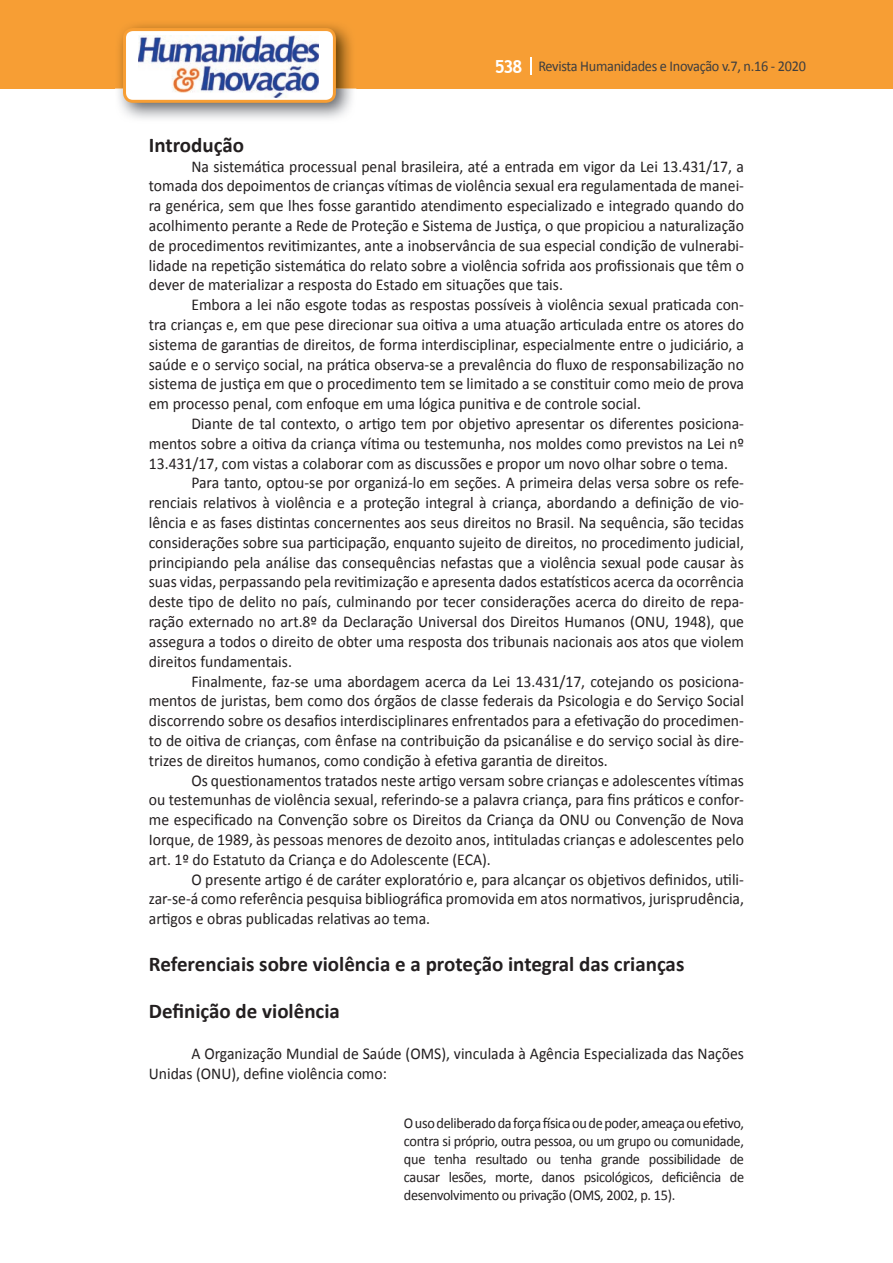
<style>
.page{position:relative;width:893px;height:1263px;background:#fff}
.page>*{position:absolute;margin:0;border:0;box-sizing:border-box;transform-origin:0 0}
.t1{font:700 21px "Calibri";color:#231f20}
.t2{font:16.5px/19.8px "Calibri";color:#231f20;text-align:justify;scale:.95 1}
.t3{font:15px/18px "Calibri";letter-spacing:-.02em;color:#231f20;text-align:justify;scale:.95 1}
.t4{font:15px "Calibri";letter-spacing:-.02em;color:#3e3e3f;scale:.95 1}
.s1{font-family:"Trebuchet MS";font-weight:700;font-size:18px;color:#fff}
</style>
<div class="page">
<div style="left:0;top:0;width:893px;height:88px;background:#f79e34"></div>
<svg style="left:530px;top:57px;width:2px;height:18px"></svg>
<img style="left:115px;top:24px;width:241px;height:95px">
<svg style="left:123px;top:28px;width:213px;height:75px"></svg>
<p class="t4" style="left:495px;top:57px;width:329px"><span class="s1">538</span> Revista Humanidades e Inovação v.7, n.16 - 2020</p>
<p class="t1" style="left:149px;top:131px;width:97px">Introdução</p>
<p class="t2" style="left:149px;top:156px;width:628px;text-indent:43px">Na sistemática processual penal brasileira, até a entrada em vigor da Lei 13.431/17, a tomada dos depoimentos de crianças vítimas de violência sexual era regulamentada de manei&shy;ra genérica, sem que lhes fosse garantido atendimento especializado e integrado quando do acolhimento perante a Rede de Proteção e Sistema de Justiça, o que propiciou a naturalização de procedimentos revitimizantes, ante a inobservância de sua especial condição de vulnerabi&shy;lidade na repetição sistemática do relato sobre a violência sofrida aos profissionais que têm o dever de materializar a resposta do Estado em situações que tais.</p>
<p class="t2" style="left:149px;top:295px;width:628px;text-indent:43px">Embora a lei não esgote todas as respostas possíveis à violência sexual praticada con&shy;tra crianças e, em que pese direcionar sua oitiva a uma atuação articulada entre os atores do sistema de garantias de direitos, de forma interdisciplinar, especialmente entre o judiciário, a saúde e o serviço social, na prática observa-se a prevalência do fluxo de responsabilização no sistema de justiça em que o procedimento tem se limitado a se constituir como meio de prova em processo penal, com enfoque em uma lógica punitiva e de controle social.</p>
<p class="t2" style="left:191px;top:414px;width:583px">Diante de tal contexto, o artigo tem por objetivo apresentar os diferentes posiciona-</p>
<p class="t2" style="left:149px;top:433px;width:628px">mentos sobre a oitiva da criança vítima ou testemunha, nos moldes como previstos na Lei nº</p>
<p class="t2" style="left:149px;top:453px;width:611px">13.431/17, com vistas a colaborar com as discussões e propor um novo olhar sobre o tema.</p>
<p class="t2" style="left:191px;top:473px;width:583px">Para tanto, optou-se por organizá-lo em seções. A primeira delas versa sobre os refe-</p>
<p class="t2" style="left:149px;top:493px;width:628px">renciais relativos à violência e a proteção integral à criança, abordando a definição de vio-</p>
<p class="t2" style="left:149px;top:513px;width:628px">lência e as fases distintas concernentes aos seus direitos no Brasil. Na sequência, são tecidas</p>
<p class="t2" style="left:149px;top:532px;width:628px">considerações sobre sua participação, enquanto sujeito de direitos, no procedimento judicial,</p>
<p class="t2" style="left:149px;top:552px;width:628px">principiando pela análise das consequências nefastas que a violência sexual pode causar às</p>
<p class="t2" style="left:149px;top:572px;width:628px">suas vidas, perpassando pela revitimização e apresenta dados estatísticos acerca da ocorrência</p>
<p class="t2" style="left:149px;top:592px;width:628px">deste tipo de delito no país, culminando por tecer considerações acerca do direito de repa-</p>
<p class="t2" style="left:149px;top:612px;width:628px">ração externado no art.8º da Declaração Universal dos Direitos Humanos (ONU, 1948), que</p>
<p class="t2" style="left:149px;top:631px;width:628px">assegura a todos o direito de obter uma resposta dos tribunais nacionais aos atos que violem</p>
<p class="t2" style="left:149px;top:651px;width:152px">direitos fundamentais.</p>
<p class="t2" style="left:191px;top:671px;width:583px">Finalmente, faz-se uma abordagem acerca da Lei 13.431/17, cotejando os posiciona-</p>
<p class="t2" style="left:149px;top:691px;width:628px">mentos de juristas, bem como dos órgãos de classe federais da Psicologia e do Serviço Social</p>
<p class="t2" style="left:149px;top:711px;width:628px">discorrendo sobre os desafios interdisciplinares enfrentados para a efetivação do procedimen-</p>
<p class="t2" style="left:149px;top:730px;width:628px">to de oitiva de crianças, com ênfase na contribuição da psicanálise e do serviço social às dire-</p>
<p class="t2" style="left:149px;top:750px;width:485px">trizes de direitos humanos, como condição à efetiva garantia de direitos.</p>
<p class="t2" style="left:191px;top:770px;width:583px">Os questionamentos tratados neste artigo versam sobre crianças e adolescentes vítimas</p>
<p class="t2" style="left:149px;top:790px;width:628px">ou testemunhas de violência sexual, referindo-se a palavra criança, para fins práticos e confor-</p>
<p class="t2" style="left:149px;top:810px;width:628px">me especificado na Convenção sobre os Direitos da Criança da ONU ou Convenção de Nova</p>
<p class="t2" style="left:149px;top:829px;width:628px">Iorque, de 1989, às pessoas menores de dezoito anos, intituladas crianças e adolescentes pelo</p>
<p class="t2" style="left:149px;top:849px;width:362px">art. 1º do Estatuto da Criança e do Adolescente (ECA).</p>
<p class="t2" style="left:191px;top:869px;width:583px">O presente artigo é de caráter exploratório e, para alcançar os objetivos definidos, utili-</p>
<p class="t2" style="left:149px;top:889px;width:628px">zar-se-á como referência pesquisa bibliográfica promovida em atos normativos, jurisprudência,</p>
<p class="t2" style="left:149px;top:909px;width:298px">artigos e obras publicadas relativas ao tema.</p>
<p class="t1" style="left:149px;top:950px;width:537px">Referenciais sobre violência e a proteção integral das crianças</p>
<p class="t1" style="left:149px;top:997px;width:193px">Definição de violência</p>
<p class="t2" style="left:149px;top:1044px;width:628px;text-indent:43px">A Organização Mundial de Saúde (OMS), vinculada à Agência Especializada das Nações<br>Unidas (ONU), define violência como:</p>
<p class="t3" style="left:404px;top:1114px;width:359px">O uso deliberado da força física ou de poder, ameaça ou efetivo, contra si próprio, outra pessoa, ou um grupo ou comunidade, que tenha resultado ou tenha grande possibilidade de causar lesões, morte, danos psicológicos, deficiência de desenvolvimento ou privação (OMS, 2002, p. 15).</p>
</div>
